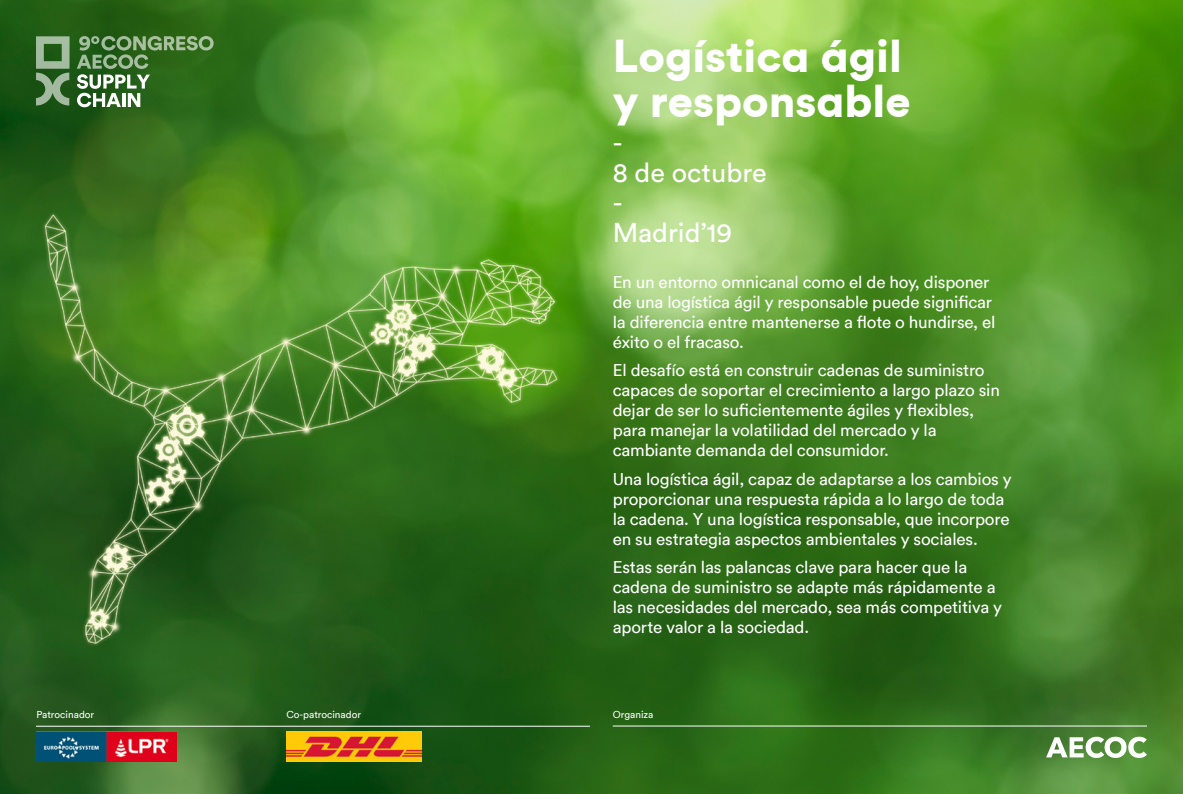
<style>
.page{position:relative;width:1183px;height:794px;background:#fff}
.page>*{position:absolute;margin:0;border:0;box-sizing:border-box;transform-origin:0 0}
.t1{font:900 45px/44.2px "Circular Std";color:#fff}
.t2{font:26.9px/30.1px "Circular Std";color:#fff}
.t3{font:17px/20px "Circular";letter-spacing:-.01em;color:#fff}
.t4{font:10px "Circular";color:#fff}
</style>
<div class="page">
<img style="left:0;top:0;width:1182px;height:794px">
<svg style="left:36px;top:36px;width:177px;height:71px;background:#528148"></svg>
<hr style="left:36px;top:725px;width:554px;height:1px;background:#fff">
<svg style="left:1045px;top:736px;width:101px;height:22px"></svg>
<hr style="left:612px;top:725px;width:534px;height:1px;background:#fff">
<img style="left:286px;top:731px;width:135px;height:30px">
<img style="left:36px;top:731px;width:140px;height:30px">
<h1 class="t1" style="left:612px;top:35px;width:299px">Logística ágil y responsable</h1>
<h2 class="t2" style="left:612px;top:127px;width:155px">-<br>8 de octubre -<br>Madrid’19</h2>
<p class="t3" style="left:612px;top:271px;width:384px">En un entorno omnicanal como el de hoy, disponer de una logística ágil y responsable puede significar la diferencia entre mantenerse a flote o hundirse, el éxito o el fracaso.</p>
<p class="t3" style="left:612px;top:360px;width:388px">El desafío está en construir cadenas de suministro capaces de soportar el crecimiento a largo plazo sin dejar de ser lo suficientemente ágiles y flexibles, para manejar la volatilidad del mercado y la cambiante demanda del consumidor.</p>
<p class="t3" style="left:612px;top:468px;width:400px">Una logística ágil, capaz de adaptarse a los cambios y proporcionar una respuesta rápida a lo largo de toda la cadena. Y una logística responsable, que incorpore en su estrategia aspectos ambientales y sociales.</p>
<p class="t3" style="left:612px;top:557px;width:390px">Estas serán las palancas clave para hacer que la cadena de suministro se adapte más rápidamente a las necesidades del mercado, sea más competitiva y aporte valor a la sociedad.</p>
<p class="t4" style="left:37px;top:707px;width:59px">Patrocinador</p>
<p class="t4" style="left:286px;top:707px;width:76px">Co-patrocinador</p>
<p class="t4" style="left:612px;top:707px;width:42px">Organiza</p>
</div>
